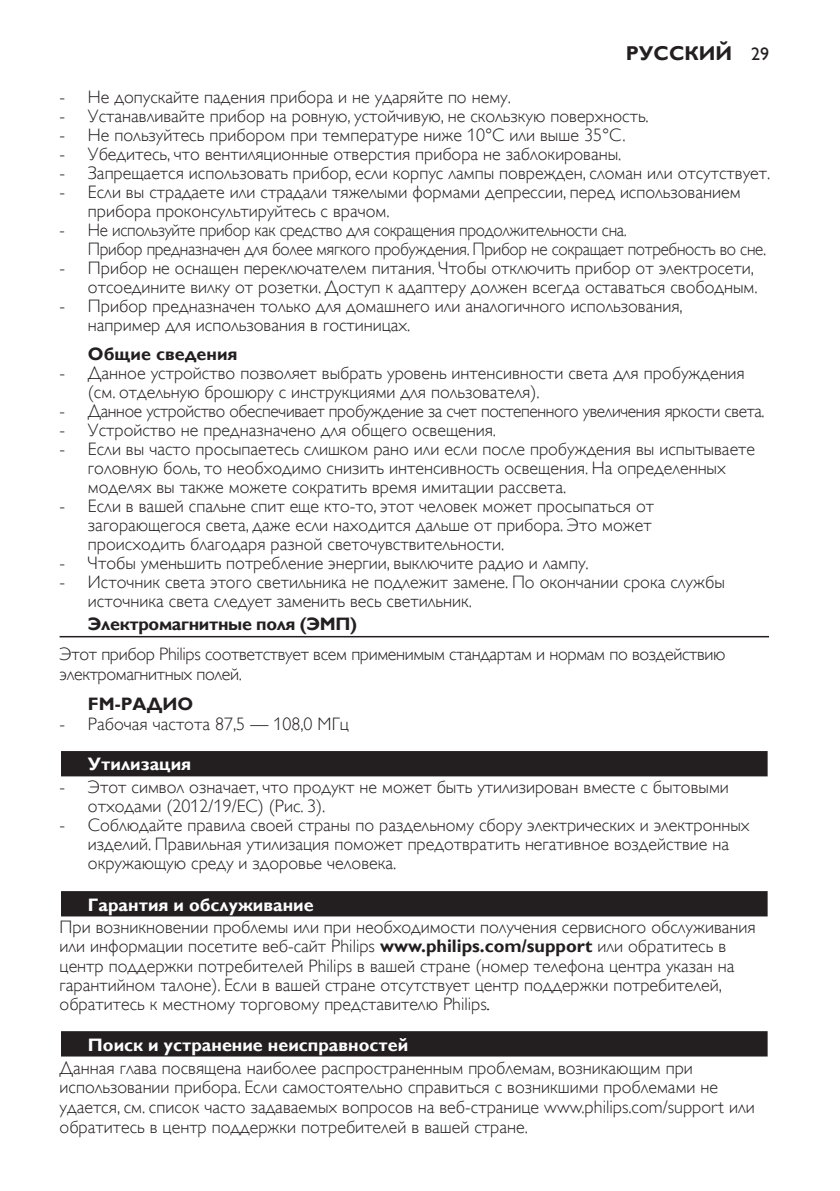
<style>
.page{position:relative;width:840px;height:1191px;background:#fff}
.page>*{position:absolute;margin:0;border:0;box-sizing:border-box;transform-origin:0 0}
.t1{font:700 20px "Gill Sans Alt One WGL";color:#231f20}
.t2{font:18px/19px "Gill Sans Alt One WGL Light";color:#231f20}
.t3{font:18px/20px "Gill Sans Alt One WGL Light";letter-spacing:-.02em;color:#231f20}
.t4{font:18px/19px "Gill Sans Alt One WGL Light";letter-spacing:-.02em;color:#231f20;scale:.95 1}
.t5{font:700 18px "Gill Sans Alt One WGL";color:#fff}
.t6{font:700 18px "Gill Sans Alt One WGL";letter-spacing:-.02em;color:#231f20}
.t7{font:700 18px "Gill Sans Alt One WGL";color:#231f20}
.s1{font-weight:400;font-size:18px}
.s2{font-family:"Gill Sans Alt One WGL";font-weight:700}
.s3{font-family:"Gill Sans Alt One WGL";font-style:italic}
</style>
<div class="page">
<hr style="left:60px;top:636px;width:708px;height:1px;background:#231f20">
<div style="left:60px;top:750px;width:708px;height:28px;background:#a4a2a3"></div>
<div style="left:61px;top:751px;width:706px;height:25px;background:#231f20"></div>
<div style="left:60px;top:890px;width:708px;height:28px;background:#969495"></div>
<div style="left:61px;top:891px;width:706px;height:25px;background:#231f20"></div>
<div style="left:60px;top:1030px;width:708px;height:28px;background:#898788"></div>
<div style="left:61px;top:1031px;width:706px;height:25px;background:#231f20"></div>
<p class="t1" style="left:625px;top:40px;width:145px">РУССКИЙ <span class="s1">29</span></p>
<p class="t2" style="left:60px;top:88px;width:452px">- Не допускайте падения прибора и не ударяйте по нему.</p>
<p class="t2" style="left:60px;top:107px;width:590px">- Устанавливайте прибор на ровную, устойчивую, не скользкую поверхность.</p>
<p class="t2" style="left:60px;top:126px;width:567px">- Не пользуйтесь прибором при температуре ниже 10°C или выше 35°C.</p>
<p class="t2" style="left:60px;top:145px;width:563px">- Убедитесь, что вентиляционные отверстия прибора не заблокированы.</p>
<p class="t2" style="left:60px;top:164px;width:712px">- Запрещается использовать прибор, если корпус лампы поврежден, сломан или отсутствует.</p>
<p class="t2" style="left:88px;top:183px;width:653px;text-indent:-28px">- Если вы страдаете или страдали тяжелыми формами депрессии, перед использованием прибора проконсультируйтесь с врачом.</p>
<p class="t4" style="left:88px;top:221px;width:715px;text-indent:-28px">- Не используйте прибор как средство для сокращения продолжительности сна.<br>Прибор предназначен для более мягкого пробуждения. Прибор не сокращает потребность во сне.</p>
<p class="t2" style="left:60px;top:259px;width:699px;text-align:right">- Прибор не оснащен переключателем питания. Чтобы отключить прибор от электросети, отсоедините вилку от розетки. Доступ к адаптеру должен всегда оставаться свободным.</p>
<p class="t2" style="left:88px;top:297px;width:596px;text-indent:-28px">- Прибор предназначен только для домашнего или аналогичного использования, например для использования в гостиницах.</p>
<p class="t7" style="left:88px;top:342px;width:151px">Общие сведения</p>
<p class="t2" style="left:88px;top:364px;width:658px;text-indent:-28px">- Данное устройство позволяет выбрать уровень интенсивности света для пробуждения (см. отдельную брошюру с инструкциями для пользователя).</p>
<p class="t3" style="left:60px;top:401px;width:706px">- Данное устройство обеспечивает пробуждение за счет постепенного увеличения яркости света.</p>
<p class="t2" style="left:60px;top:421px;width:438px">- Устройство не предназначено для общего освещения.</p>
<p class="t2" style="left:88px;top:440px;width:668px;text-indent:-28px">- Если вы часто просыпаетесь слишком рано или если после пробуждения вы испытываете головную боль, то необходимо снизить интенсивность освещения. На определенных моделях вы также можете сократить время имитации рассвета.</p>
<p class="t2" style="left:88px;top:497px;width:567px;text-indent:-28px">- Если в вашей спальне спит еще кто-то, этот человек может просыпаться от загорающегося света, даже если находится дальше от прибора. Это может происходить благодаря разной светочувствительности.</p>
<p class="t2" style="left:60px;top:554px;width:530px">- Чтобы уменьшить потребление энергии, выключите радио и лампу.</p>
<p class="t2" style="left:88px;top:573px;width:638px;text-indent:-28px">- Источник света этого светильника не подлежит замене. По окончании срока службы источника света следует заменить весь светильник.</p>
<p class="t6" style="left:88px;top:612px;width:270px">Электромагнитные поля (ЭМП)</p>
<p class="t3" style="left:60px;top:644px;width:667px">Этот прибор Philips соответствует всем применимым стандартам и нормам по воздействию электромагнитных полей.</p>
<p class="t6" style="left:88px;top:692px;width:107px">FM-РАДИО</p>
<p class="t2" style="left:60px;top:715px;width:290px">- Рабочая частота 87,5 — 108,0 МГц</p>
<p class="t5" style="left:88px;top:752px;width:105px">Утилизация</p>
<p class="t2" style="left:88px;top:778px;width:642px;text-indent:-28px">- Этот символ означает, что продукт не может быть утилизирован вместе с бытовыми отходами (2012/19/ЕС) (Рис. 3).</p>
<p class="t2" style="left:88px;top:816px;width:662px;text-indent:-28px">- Соблюдайте правила своей страны по раздельному сбору электрических и электронных изделий. Правильная утилизация поможет предотвратить негативное воздействие на окружающую среду и здоровье человека.</p>
<p class="t5" style="left:88px;top:892px;width:227px">Гарантия и обслуживание</p>
<p class="t2" style="left:60px;top:918px;width:697px">При возникновении проблемы или при необходимости получения сервисного обслуживания или информации посетите веб-сайт Philips <span class="s2">www.philips.com/support</span> или обратитесь в центр поддержки потребителей Philips в вашей стране (номер телефона центра указан на гарантийном талоне). Если в вашей стране отсутствует центр поддержки потребителей, обратитесь к местному торговому представителю Philips<span class="s3">.</span></p>
<p class="t5" style="left:88px;top:1032px;width:321px">Поиск и устранение неисправностей</p>
<p class="t2" style="left:60px;top:1057px;width:696px;line-height:19.6px">Данная глава посвящена наиболее распространенным проблемам, возникающим при использовании прибора. Если самостоятельно справиться с возникшими проблемами не удается, см. список часто задаваемых вопросов на веб-странице www.philips.com/support или обратитесь в центр поддержки потребителей в вашей стране.</p>
</div>
